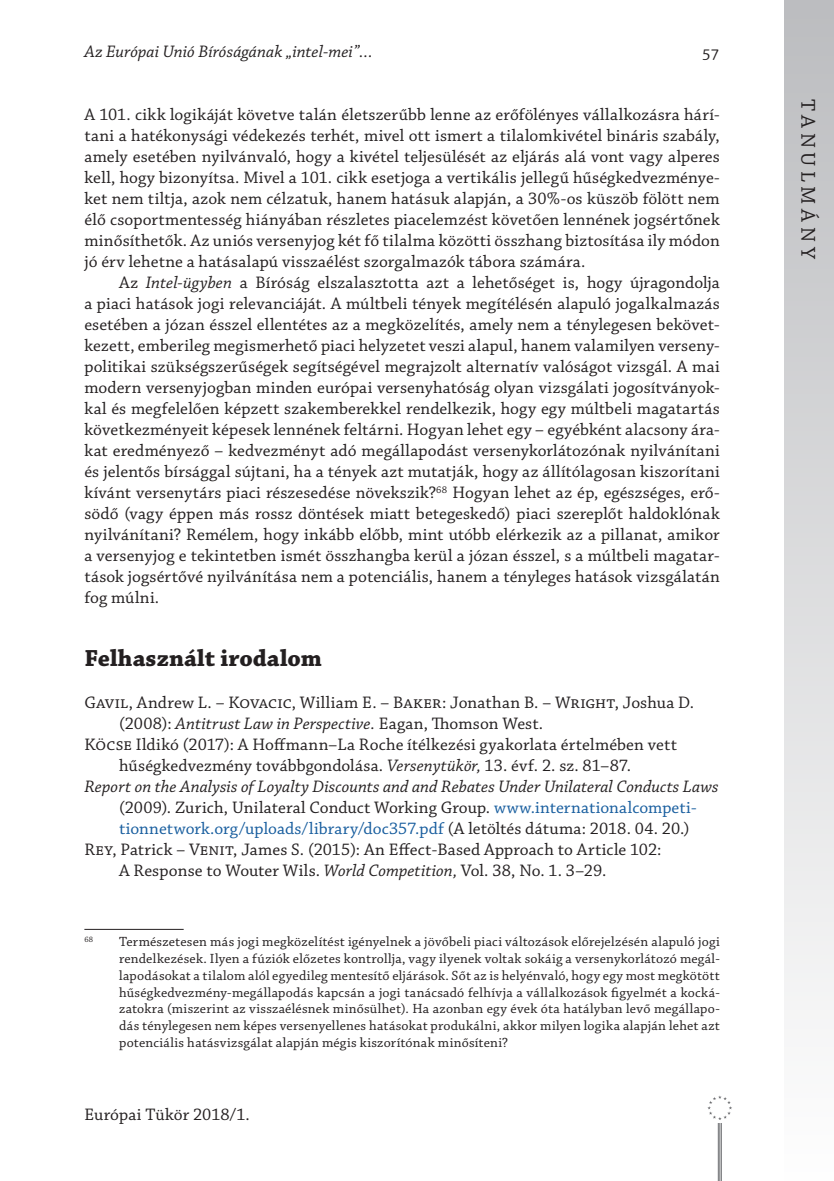
<style>
.page{position:relative;width:834px;height:1181px;background:#fff}
.page>*{position:absolute;margin:0;border:0;box-sizing:border-box;transform-origin:0 0}
._1_1__Head{font:700 24.5px "Chaparral Pro";letter-spacing:.005em;color:#231f20}
.t1{font:21px "Chaparral Pro";letter-spacing:.21em;color:#231f20}
._1__Body{font:17.5px/21px "Chaparral Pro";letter-spacing:.01em;color:#231f20;text-align:justify}
._6__Bibliography_ite{font:17.5px/21px "Chaparral Pro";letter-spacing:.005em;color:#231f20}
._6__Bibliography_ite-2{font:italic 17.5px/21px "Chaparral Pro";letter-spacing:.005em;color:#231f20}
.Footnote_text{font:14px/16.8px "Chaparral Pro";letter-spacing:.015em;color:#231f20;text-align:justify}
.Footnote_text-2{font:8.22px "Chaparral Pro";color:#231f20}
.s1{font-style:italic}
.s2{font-style:normal}
.s3{font-style:normal;color:#175d9e}
</style>
<div class="page">
<div style="left:784px;top:0;width:49px;height:1181px;background:linear-gradient(to bottom,#bbbcbf,#fefefe)"></div>
<hr style="left:717px;top:1107px;width:1px;height:74px;background:#6c6d70">
<hr style="left:719px;top:1107px;width:1px;height:74px;background:#6c6d70">
<hr style="left:720px;top:1107px;width:1px;height:74px;background:#6c6d70">
<div style="left:704px;top:1093px;width:30px;height:29px;background:#fff"></div>
<svg style="left:707px;top:1095px;width:25px;height:25px"></svg>
<hr style="left:84px;top:929px;width:100px;height:1px;background:#231f20">
<p class="_6__Bibliography_ite-2" style="left:84px;top:42px;width:289px">Az Európai Unió Bíróságának „intel-mei”…</p>
<p class="_1__Body" style="left:701px;top:42px;width:20px">57</p>
<p class="_1__Body" style="left:84px;top:105px;width:636px">A 101. cikk logikáját követve talán életszerűbb lenne az erőfölényes vállalkozásra hárí&shy;tani a hatékonysági védekezés terhét, mivel ott ismert a tilalomkivétel bináris szabály, amely esetében nyilvánvaló, hogy a kivétel teljesülését az eljárás alá vont vagy alperes kell, hogy bizonyítsa. Mivel a 101. cikk esetjoga a vertikális jellegű hűségkedvezménye&shy;ket nem tiltja, azok nem célzatuk, hanem hatásuk alapján, a 30%-os küszöb fölött nem élő csoportmentesség hiányában részletes piacelemzést követően lennének jogsértőnek minősíthetők. Az uniós versenyjog két fő tilalma közötti összhang biztosítása ily módon jó érv lehetne a hatásalapú visszaélést szorgalmazók tábora számára.</p>
<p class="_1__Body" style="left:84px;top:273px;width:637px;text-indent:35px">Az <span class="s1">Intel-ügyben</span> a Bíróság elszalasztotta azt a lehetőséget is, hogy újragondolja a piaci hatások jogi relevanciáját. A múltbeli tények megítélésén alapuló jogalkalmazás esetében a józan ésszel ellentétes az a megközelítés, amely nem a ténylegesen bekövet&shy;kezett, emberileg megismerhető piaci helyzetet veszi alapul, hanem valamilyen verseny&shy;politikai szükségszerűségek segítségével megrajzolt alternatív valóságot vizsgál. A mai modern versenyjogban minden európai versenyhatóság olyan vizsgálati jogosítványok&shy;kal és megfelelően képzett szakemberekkel rendelkezik, hogy egy múltbeli magatartás következményeit képesek lennének feltárni. Hogyan lehet egy – egyébként alacsony ára&shy;kat eredményező – kedvezményt adó megállapodást versenykorlátozónak nyilvánítani és jelentős bírsággal sújtani, ha a tények azt mutatják, hogy az állítólagosan kiszorítani kívánt versenytárs piaci részesedése növekszik?<sup>68</sup> Hogyan lehet az ép, egészséges, erő&shy;södő (vagy éppen más rossz döntések miatt betegeskedő) piaci szereplőt haldoklónak nyilvánítani? Remélem, hogy inkább előbb, mint utóbb elérkezik az a pillanat, amikor a versenyjog e tekintetben ismét összhangba kerül a józan ésszel, s a múltbeli magatar&shy;tások jogsértővé nyilvánítása nem a potenciális, hanem a tényleges hatások vizsgálatán fog múlni.</p>
<p class="_1_1__Head" style="left:84px;top:644px;width:239px">Felhasznált irodalom</p>
<p class="_6__Bibliography_ite" style="left:119px;top:693px;width:576px;text-indent:-35px">Gavil, Andrew L. – Kovacic, William E. – Baker: Jonathan B. – Wright, Joshua D. (2008): <span class="s1">Antitrust Law in Perspective.</span> Eagan, Thomson West.</p>
<p class="_6__Bibliography_ite" style="left:119px;top:735px;width:559px;text-indent:-35px">Köcse Ildikó (2017): A Hoffmann–La Roche ítélkezési gyakorlata értelmében vett hűségkedvezmény továbbgondolása. <span class="s1">Versenytükör,</span> 13. évf. 2. sz. 81–87.</p>
<p class="_6__Bibliography_ite-2" style="left:119px;top:777px;width:600px;text-indent:-35px">Report on the Analysis of Loyalty Discounts and and Rebates Under Unilateral Conducts Laws <span class="s2">(2009). Zurich, Unilateral Conduct Working Group.</span> <span class="s3">www.internationalcompeti&shy;tionnetwork.org/uploads/library/doc357.pdf</span> <span class="s2">(A letöltés dátuma: 2018. 04. 20.)</span></p>
<p class="_6__Bibliography_ite" style="left:119px;top:840px;width:544px;text-indent:-35px">Rey, Patrick – Venit, James S. (2015): An Effect-Based Approach to Article 102:<br>A Response to Wouter Wils. <span class="s1">World Competition,</span> Vol. 38, No. 1. 3–29.</p>
<p class="Footnote_text-2" style="left:84px;top:934px;width:10px">68</p>
<p class="Footnote_text" style="left:119px;top:934px;width:602px">Természetesen más jogi megközelítést igényelnek a jövőbeli piaci változások előrejelzésén alapuló jogi rendelkezések. Ilyen a fúziók előzetes kontrollja, vagy ilyenek voltak sokáig a versenykorlátozó megál&shy;lapodásokat a tilalom alól egyedileg mentesítő eljárások. Sőt az is helyénvaló, hogy egy most megkötött hűségkedvezmény-megállapodás kapcsán a jogi tanácsadó felhívja a vállalkozások figyelmét a kocká&shy;zatokra (miszerint az visszaélésnek minősülhet). Ha azonban egy évek óta hatályban levő megállapo&shy;dás ténylegesen nem képes versenyellenes hatásokat produkálni, akkor milyen logika alapján lehet azt potenciális hatásvizsgálat alapján mégis kiszorítónak minősíteni?</p>
<p class="_1__Body" style="left:84px;top:1105px;width:167px">Európai Tükör 2018/1.</p>
<p class="t1" style="left:819px;top:99px;width:161px;rotate:90deg">TANULMÁNY</p>
</div>
